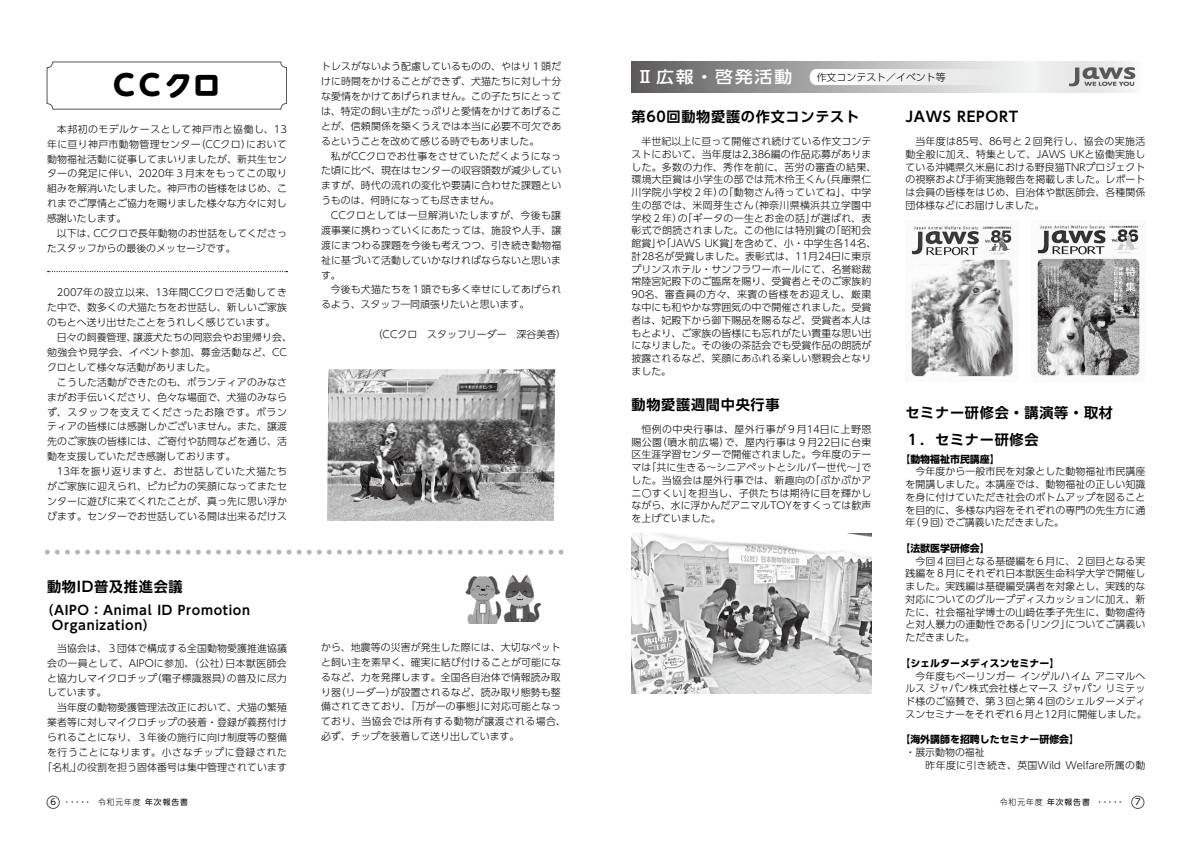
<style>
.page{position:relative;width:1191px;height:842px;background:#fff}
.page>*{position:absolute;margin:0;border:0;box-sizing:border-box;transform-origin:0 0}
.t1{font:800 28.3px "UD Shin M Go Pro";color:#000}
.t2{font:500 16.3px "UD Shin Go Pro";letter-spacing:.1em;color:#fff;scale:1.1 1}
.t3{font:700 14.2px/26.9px "UD Shin Go Pro De";letter-spacing:.05em;color:#000}
.t4{font:700 12.8px/15.6px "UD Shin Go Pro De";letter-spacing:.05em;color:#000}
.t5{font:300 9.9px/12.8px "UD Shin Go Pro";letter-spacing:.01em;color:#000;text-align:justify}
.t6{font:700 9.9px "UD Shin Go Pro";color:#000}
.t7{font:300 9.9px "UD Shin Go Pro";letter-spacing:.035em;color:#000}
.t8{font:300 9.9px "UD Shin Go Pro";letter-spacing:.055em;color:#000}
.t9{font:8.5px "UD Shin Go Pro";color:#000}
.t10{font:300 7.8px "UD Shin Go Pro";letter-spacing:.12em;color:#000}
.s1{font-weight:400;font-size:8.5px}
.s2{font-weight:400}
</style>
<div class="page">
<svg style="left:57px;top:550px;width:505px;height:5px"></svg>
<svg style="left:48px;top:271px;width:239px;height:1px"></svg>
<div style="left:47px;top:61px;width:240px;height:49px;border:1px solid #595757;border-radius:6px"></div>
<svg style="left:631px;top:61px;width:505px;height:32px;background:#aeaeae"></svg>
<svg style="left:1069px;top:67px;width:66px;height:19px"></svg>
<svg style="left:809px;top:69px;width:198px;height:16px"></svg>
<img style="left:327px;top:369px;width:228px;height:152px">
<img style="left:911px;top:226px;width:102px;height:151px">
<img style="left:1037px;top:225px;width:103px;height:151px">
<img style="left:506px;top:575px;width:35px;height:47px">
<img style="left:465px;top:576px;width:41px;height:47px">
<img style="left:631px;top:533px;width:240px;height:161px">
<div style="left:47px;top:796px;width:13px;height:13px;border:1px solid #595757;border-radius:50%"></div>
<div style="left:1131px;top:796px;width:13px;height:13px;border:1px solid #595757;border-radius:50%"></div>
<h1 class="t1" style="left:113px;top:62px;width:110px">CCクロ</h1>
<p class="t5" style="left:47px;top:121px;width:241px;line-height:14.9px;text-indent:10px">本邦初のモデルケースとして神戸市と協働し、13年に亘り神戸市動物管理センター（CCクロ）において動物福祉活動に従事してまいりましたが、新共生センターの発足に伴い、2020年３月末をもってこの取り組みを解消いたしました。神戸市の皆様をはじめ、これまでご厚情とご協力を賜りました様々な方々に対し感謝いたします。</p>
<p class="t5" style="left:47px;top:225px;width:241px;line-height:14.9px;text-indent:10px">以下は、CCクロで長年動物のお世話をしてくださったスタッフからの最後のメッセージです。</p>
<p class="t5" style="left:47px;top:285px;width:241px;line-height:14.9px;text-indent:10px">2007年の設立以来、13年間CCクロで活動してきた中で、数多くの犬猫たちをお世話し、新しいご家族のもとへ送り出せたことをうれしく感じています。</p>
<p class="t5" style="left:47px;top:330px;width:246px;line-height:14.9px;text-align:left;text-indent:10px">日々の飼養管理、譲渡犬たちの同窓会やお里帰り会、勉強会や見学会、イベント参加、募金活動など、CCクロとして様々な活動がありました。</p>
<p class="t5" style="left:47px;top:374px;width:241px;line-height:14.9px;text-indent:10px">こうした活動ができたのも、ボランティアのみなさまがお手伝いくださり、色々な場面で、犬猫のみならず、スタッフを支えてくださったお陰です。ボランティアの皆様には感謝しかございません。また、譲渡先のご家族の皆様には、ご寄付や訪問などを通じ、活動を支援していただき感謝しております。</p>
<p class="t5" style="left:47px;top:463px;width:241px;line-height:14.9px;text-indent:10px">13年を振り返りますと、お世話していた犬猫たちがご家族に迎えられ、ピカピカの笑顔になってまたセンターに遊びに来てくれたことが、真っ先に思い浮かびます。センターでお世話している間は出来るだけス</p>
<h3 class="t3" style="left:47px;top:572px;width:137px">動物ID普及推進会議</h3>
<p class="t4" style="left:52px;top:601px;width:199px;text-indent:-11px">（AIPO：Animal ID Promotion<br>Organization）</p>
<p class="t5" style="left:47px;top:641px;width:241px">　当協会は、３団体で構成する全国動物愛護推進協議</p>
<p class="t7" style="left:47px;top:655px;width:241px">会の一員として、AIPOに参加、（公社）日本獣医師会</p>
<p class="t5" style="left:47px;top:671px;width:241px">と協力しマイクロチップ（電子標識器具）の普及に尽力</p>
<p class="t5" style="left:47px;top:686px;width:61px">しています。</p>
<p class="t5" style="left:47px;top:701px;width:241px">　当年度の動物愛護管理法改正において、犬猫の繁殖</p>
<p class="t5" style="left:47px;top:716px;width:241px">業者等に対しマイクロチップの装着・登録が義務付け</p>
<p class="t5" style="left:47px;top:730px;width:241px">られることになり、３年後の施行に向け制度等の整備</p>
<p class="t8" style="left:47px;top:744px;width:241px">を行うことになります。小さなチップに登録された</p>
<p class="t5" style="left:42px;top:760px;width:246px">「名札」の役割を担う固体番号は集中管理されています</p>
<p class="t5" style="left:321px;top:59px;width:242px;line-height:14.9px">トレスがないよう配慮しているものの、やはり１頭だけに時間をかけることができず、犬猫たちに対し十分な愛情をかけてあげられません。この子たちにとっては、特定の飼い主がたっぷりと愛情をかけてあげることが、信頼関係を築くうえでは本当に必要不可欠であるということを改めて感じる時でもありました。</p>
<p class="t5" style="left:321px;top:148px;width:242px;line-height:14.9px;text-indent:10px">私がCCクロでお仕事をさせていただくようになった頃に比べ、現在はセンターの収容頭数が減少していますが、時代の流れの変化や要請に合わせた課題というものは、何時になっても尽きません。</p>
<p class="t5" style="left:321px;top:207px;width:242px;line-height:14.9px;text-indent:10px">CCクロとしては一旦解消いたしますが、今後も譲渡事業に携わっていくにあたっては、施設や人手、譲渡にまつわる課題を今後も考えつつ、引き続き動物福祉に基づいて活動していかなければならないと思います。</p>
<p class="t5" style="left:321px;top:282px;width:242px;line-height:14.9px;text-indent:10px">今後も犬猫たちを１頭でも多く幸せにしてあげられるよう、スタッフ一同頑張りたいと思います。</p>
<p class="t5" style="left:373px;top:328px;width:195px">（CCクロ　スタッフリーダー　深谷美香）</p>
<p class="t5" style="left:321px;top:639px;width:246px;line-height:14.9px;text-align:left">から、地震等の災害が発生した際には、大切なペットと飼い主を素早く、確実に結び付けることが可能になるなど、力を発揮します。全国各自治体で情報読み取り器（リーダー）が設置されるなど、読み取り態勢も整備されてきており、「万が一の事態」に対応可能となっており、当協会では所有する動物が譲渡される場合、必ず、チップを装着して送り出しています。</p>
<h2 class="t2" style="left:636px;top:64px;width:143px">Ⅱ広報・啓発活動</h2>
<p class="t5" style="left:816px;top:70px;width:130px">作文コンテスト／イベント等</p>
<h3 class="t3" style="left:631px;top:103px;width:229px">第60回動物愛護の作文コンテスト</h3>
<p class="t5" style="left:631px;top:135px;width:246px;text-align:left;text-indent:10px">半世紀以上に亘って開催され続けている作文コンテストにおいて、当年度は2,386編の作品応募がありました。多数の力作、秀作を前に、苦労の審査の結果、環境大臣賞は小学生の部では荒木伶王くん（兵庫県仁川学院小学校２年）の「動物さん待っていてね」、中学生の部では、米岡芽生さん（神奈川県横浜共立学園中学校２年）の「ギータの一生とお金の話」が選ばれ、表彰式で朗読されました。この他には特別賞の「昭和会館賞」や「JAWS UK賞」を含めて、小・中学生各14名、計28名が受賞しました。表彰式は、11月24日に東京プリンスホテル・サンフラワーホールにて、名誉総裁常陸宮妃殿下のご臨席を賜り、受賞者とそのご家族約<br>90名、審査員の方々、来賓の皆様をお迎えし、厳粛な中にも和やかな雰囲気の中で開催されました。受賞者は、妃殿下から御下賜品を賜るなど、受賞者本人はもとより、ご家族の皆様にも忘れがたい貴重な思い出になりました。その後の茶話会でも受賞作品の朗読が披露されるなど、笑顔にあふれる楽しい懇親会となりました。</p>
<h3 class="t3" style="left:631px;top:390px;width:150px">動物愛護週間中央行事</h3>
<p class="t5" style="left:631px;top:422px;width:241px;text-indent:10px">恒例の中央行事は、屋外行事が９月14日に上野恩賜公園（噴水前広場）で、屋内行事は９月22日に台東区生涯学習センターで開催されました。今年度のテーマは「共に生きる～シニアペットとシルバー世代～」でした。当協会は屋外行事では、新趣向の「ぷかぷかアニ〇すくい」を担当し、子供たちは期待に目を輝かしながら、水に浮かんだアニマルTOYをすくっては歓声を上げていました。</p>
<h3 class="t3" style="left:905px;top:103px;width:114px">JAWS REPORT</h3>
<p class="t5" style="left:905px;top:135px;width:241px;text-indent:10px">当年度は85号、86号と２回発行し、協会の実施活動全般に加え、特集として、JAWS UKと協働実施している沖縄県久米島における野良猫TNRプロジェクトの視察および手術実施報告を掲載しました。レポートは会員の皆様をはじめ、自治体や獣医師会、各種関係団体様などにお届けしました。</p>
<h3 class="t3" style="left:905px;top:399px;width:209px">セミナー研修会・講演等・取材<br>１．セミナー研修会</h3>
<p class="t6" style="left:900px;top:451px;width:101px">【動物福祉市民講座】</p>
<p class="t5" style="left:905px;top:465px;width:241px">　今年度から一般市民を対象とした動物福祉市民講座を開講しました。本講座では、動物福祉の正しい知識を身に付けていただき社会のボトムアップを図ることを目的に、多様な内容をそれぞれの専門の先生方に通年（９回）でご講義いただきました。</p>
<p class="t6" style="left:900px;top:540px;width:91px">【法獣医学研修会】</p>
<p class="t5" style="left:905px;top:554px;width:241px">　今回４回目となる基礎編を６月に、２回目となる実践編を８月にそれぞれ日本獣医生命科学大学で開催しました。実践編は基礎編受講者を対象とし、実践的な対応についてのグループディスカッションに加え、新たに、社会福祉学博士の山﨑佐季子先生に、動物虐待と対人暴力の連動性である「リンク」についてご講義いただきました。</p>
<p class="t6" style="left:900px;top:655px;width:160px">【シェルターメディスンセミナー】</p>
<p class="t5" style="left:905px;top:669px;width:243px;text-align:left">　今年度もベーリンガー インゲルハイム アニマルヘルス ジャパン株式会社様とマース ジャパン リミテッド様のご協賛で、第３回と第４回のシェルターメディスンセミナーをそれぞれ６月と12月に開催しました。</p>
<p class="t6" style="left:900px;top:731px;width:180px">【海外講師を招聘したセミナー研修会】</p>
<p class="t5" style="left:925px;top:745px;width:221px;text-indent:-20px">・展示動物の福祉<br>昨年度に引き続き、英国Wild Welfare所属の動</p>
<p class="t10" style="left:50px;top:796px;width:139px"><span class="s1">6</span> ・・・・・ 令和元年度 <span class="s2">年次報告書</span></p>
<p class="t10" style="left:1000px;top:796px;width:126px">令和元年度 <span class="s2">年次報告書</span> ・・・・・</p>
<p class="t9" style="left:1135px;top:795px;width:7px">7</p>
</div>
